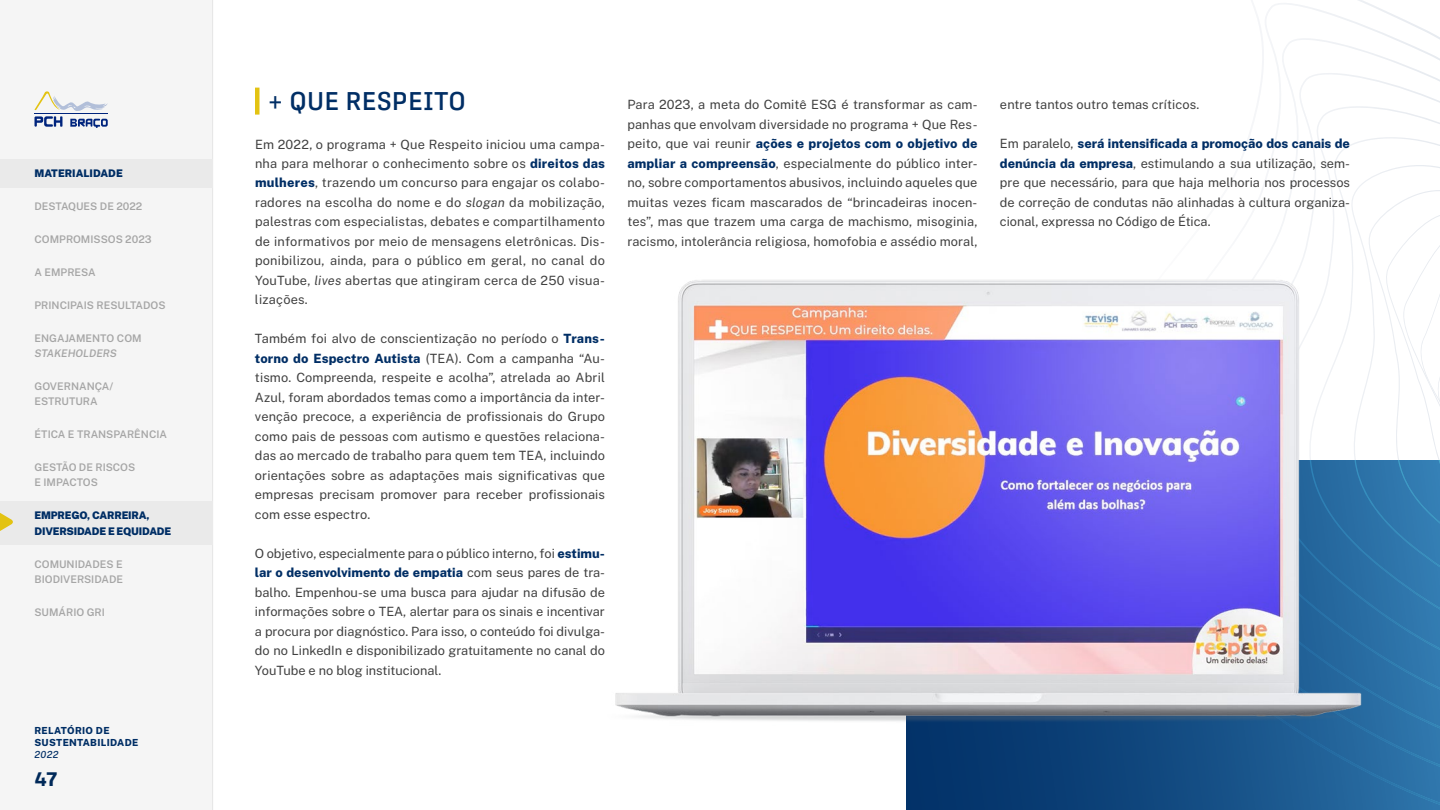
<style>
.page{position:relative;width:1440px;height:810px;background:#fff}
.page>*{position:absolute;margin:0;border:0;box-sizing:border-box;transform-origin:0 0}
.t1{font:500 25.5px "Protipo";letter-spacing:.015em;color:#002e65}
.t2{font:700 19.5px "Protipo";color:#002959}
.t3{font:12.75px/19.5px "Public Sans";letter-spacing:.005em;color:#404040;text-align:justify}
.t4{font:600 10.5px/15px "Public Sans";color:#a6a6a6}
.t5{font:900 10.5px/15px "Public Sans";letter-spacing:-.02em;color:#002e65}
.t6{font:900 10.5px "Public Sans";color:#002e65}
.t7{font:italic 600 10.5px "Public Sans";color:#a6a6a6}
.t8{font:800 9.75px/12px "Public Sans";letter-spacing:.03em;color:#002e65}
.t9{font:italic 500 9.75px "Public Sans";color:#002e65}
.s1{font-weight:800;color:#002e65}
.s2{font-style:italic}
</style>
<div class="page">
<div style="left:907px;top:460px;width:533px;height:350px;background:#07386f"></div>
<svg style="left:1099px;top:755px;width:341px;height:55px;fill:#0e447a"></svg>
<svg style="left:1126px;top:755px;width:314px;height:52px;background:#1c5a90"></svg>
<svg style="left:1172px;top:734px;width:268px;height:36px;background:#23649a"></svg>
<div style="left:1370px;top:697px;width:70px;height:37px;background:#2d73a9"></div>
<svg style="left:1264px;top:159px;width:176px;height:538px"></svg>
<div style="left:255px;top:88px;width:5px;height:27px;background:#e3c312"></div>
<img style="left:615px;top:241px;width:755px;height:514px">
<div style="left:0;top:0;width:213px;height:810px;background:#f5f5f5"></div>
<hr style="left:212px;top:0;width:1px;height:810px;background:#e6e6e6">
<svg style="left:34px;top:91px;width:74px;height:37px"></svg>
<hr style="left:35px;top:114px;width:73px;height:1px;background:#00247d">
<div style="left:0;top:159px;width:212px;height:29px;background:#eaeaea"></div>
<div style="left:0;top:501px;width:212px;height:44px;background:#eaeaea"></div>
<svg style="left:0;top:513px;width:13px;height:18px"></svg>
<p class="t6" style="left:34px;top:167px;width:90px">MATERIALIDADE</p>
<p class="t4" style="left:34px;top:199px;width:109px">DESTAQUES DE 2022</p>
<p class="t4" style="left:34px;top:232px;width:119px">COMPROMISSOS 2023</p>
<p class="t4" style="left:34px;top:265px;width:63px">A EMPRESA</p>
<p class="t4" style="left:34px;top:298px;width:133px">PRINCIPAIS RESULTADOS</p>
<p class="t4" style="left:34px;top:331px;width:109px">ENGAJAMENTO COM</p>
<p class="t7" style="left:34px;top:347px;width:84px">STAKEHOLDERS</p>
<p class="t4" style="left:34px;top:379px;width:80px">GOVERNANÇA/<br>ESTRUTURA</p>
<p class="t4" style="left:34px;top:427px;width:134px">ÉTICA E TRANSPARÊNCIA</p>
<p class="t4" style="left:34px;top:460px;width:102px">GESTÃO DE RISCOS<br>E IMPACTOS</p>
<p class="t5" style="left:34px;top:508px;width:138px">EMPREGO, CARREIRA,<br>DIVERSIDADE E EQUIDADE</p>
<p class="t4" style="left:34px;top:556px;width:90px">COMUNIDADES E<br>BIODIVERSIDADE</p>
<p class="t4" style="left:34px;top:604px;width:72px">SUMÁRIO GRI</p>
<p class="t8" style="left:34px;top:724px;width:105px">RELATÓRIO DE<br>SUSTENTABILIDADE</p>
<p class="t9" style="left:34px;top:748px;width:25px">2022</p>
<h2 class="t2" style="left:34px;top:768px;width:24px">47</h2>
<h1 class="t1" style="left:268px;top:86px;width:200px">+ QUE RESPEITO</h1>
<p class="t3" style="left:255px;top:134px;width:352px">Em 2022, o programa + Que Respeito iniciou uma campa&shy;nha para melhorar o conhecimento sobre os <span class="s1">direitos das mulheres</span>, trazendo um concurso para engajar os colabo&shy;radores na escolha do nome e do <span class="s2">slogan</span> da mobilização, palestras com especialistas, debates e compartilhamento de informativos por meio de mensagens eletrônicas. Dis&shy;ponibilizou, ainda, para o público em geral, no canal do YouTube, <span class="s2">lives</span> abertas que atingiram cerca de 250 visua&shy;lizações.</p>
<p class="t3" style="left:255px;top:329px;width:352px">Também foi alvo de conscientização no período o <span class="s1">Trans&shy;torno do Espectro Autista</span> (TEA). Com a campanha “Au&shy;tismo. Compreenda, respeite e acolha”, atrelada ao Abril Azul, foram abordados temas como a importância da inter&shy;venção precoce, a experiência de profissionais do Grupo como pais de pessoas com autismo e questões relaciona&shy;das ao mercado de trabalho para quem tem TEA, incluindo orientações sobre as adaptações mais significativas que empresas precisam promover para receber profissionais com esse espectro.</p>
<p class="t3" style="left:255px;top:543px;width:352px">O objetivo, especialmente para o público interno, foi <span class="s1">estimu&shy;lar o desenvolvimento de empatia</span> com seus pares de tra&shy;balho. Empenhou-se uma busca para ajudar na difusão de informações sobre o TEA, alertar para os sinais e incentivar a procura por diagnóstico. Para isso, o conteúdo foi divulga&shy;do no LinkedIn e disponibilizado gratuitamente no canal do YouTube e no blog institucional.</p>
<p class="t3" style="left:627px;top:95px;width:352px">Para 2023, a meta do Comitê ESG é transformar as cam&shy;panhas que envolvam diversidade no programa + Que Res&shy;peito, que vai reunir <span class="s1">ações e projetos com o objetivo de ampliar a compreensão</span>, especialmente do público inter&shy;no, sobre comportamentos abusivos, incluindo aqueles que muitas vezes ficam mascarados de “brincadeiras inocen&shy;tes”, mas que trazem uma carga de machismo, misoginia, racismo, intolerância religiosa, homofobia e assédio moral,</p>
<p class="t3" style="left:1000px;top:95px;width:201px">entre tantos outro temas críticos.</p>
<p class="t3" style="left:1000px;top:134px;width:351px">Em paralelo, <span class="s1">será intensificada a promoção dos canais de denúncia da empresa</span>, estimulando a sua utilização, sem&shy;pre que necessário, para que haja melhoria nos processos de correção de condutas não alinhadas à cultura organiza&shy;cional, expressa no Código de Ética.</p>
</div>
